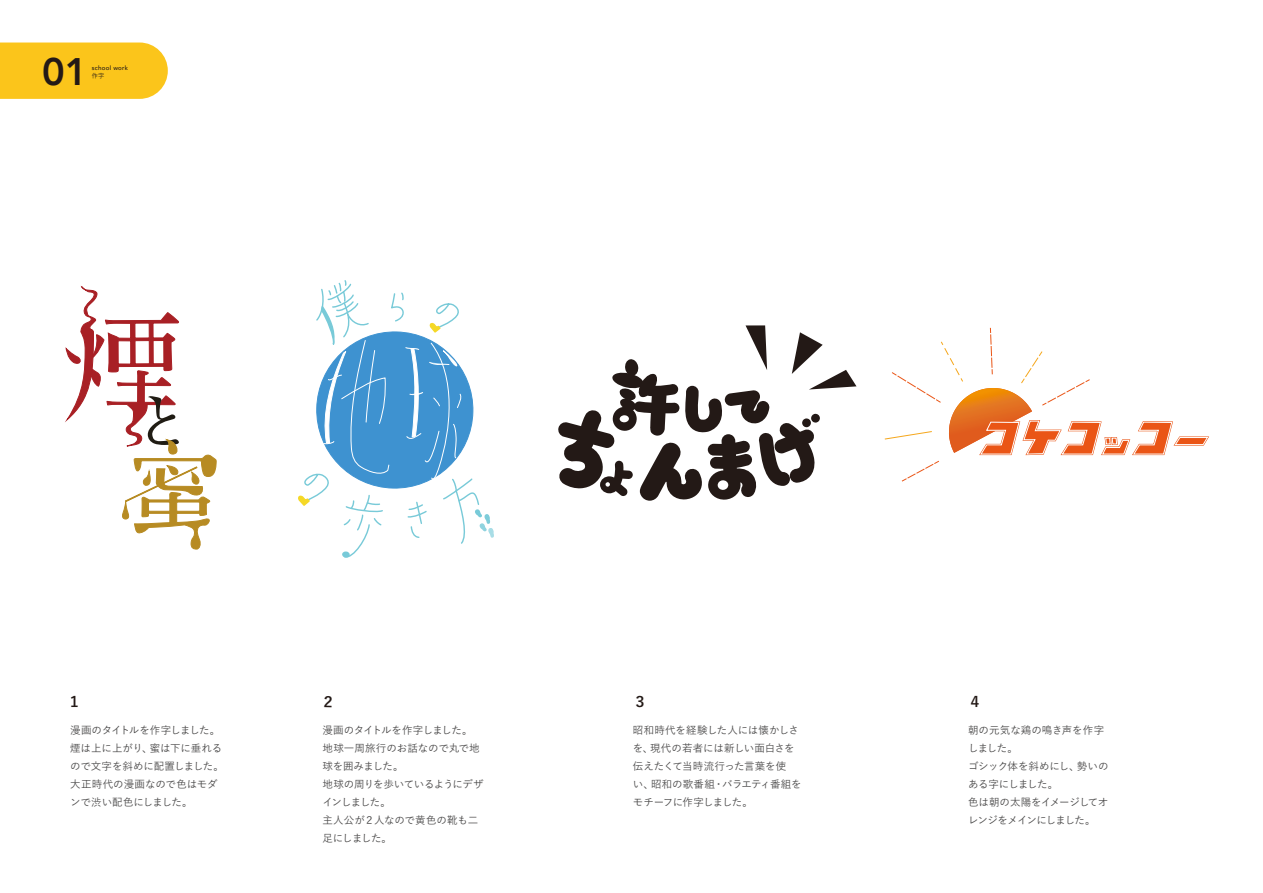
<style>
.page{position:relative;width:1263px;height:893px;background:#fff}
.page>*{position:absolute;margin:0;border:0;box-sizing:border-box;transform-origin:0 0}
.t1{font:800 38.25px "Avenir";color:#231916}
.t2{font:700 14.55px "Yu Go";color:#231916}
.t3{font:500 10.5px/18px "Yu Go";letter-spacing:-.025em;color:#494848}
.t4{font:500 6.15px "Avenir";letter-spacing:.05em;color:#231916}
.t5{font:500 6.15px "Yu Go";color:#231916}
</style>
<div class="page">
<div style="left:0;top:43px;width:168px;height:56px;background:#fbc51b"></div>
<svg style="left:65px;top:285px;width:152px;height:265px"></svg>
<svg style="left:298px;top:280px;width:196px;height:278px"></svg>
<svg style="left:884px;top:328px;width:325px;height:154px"></svg>
<svg style="left:558px;top:325px;width:298px;height:176px"></svg>
<h1 class="t1" style="left:42px;top:41px;width:47px">01</h1>
<p class="t4" style="left:92px;top:63px;width:38px">school work</p>
<p class="t5" style="left:92px;top:70px;width:14px">作字</p>
<h2 class="t2" style="left:67px;top:694px;width:16px">１</h2>
<h2 class="t2" style="left:633px;top:694px;width:16px">３</h2>
<h2 class="t2" style="left:968px;top:694px;width:16px">４</h2>
<p class="t3" style="left:968px;top:720px;width:142px">朝の元気な鶏の鳴き声を作字しました。<br>ゴシック体を斜めにし、勢いのある字にしました。<br>色は朝の太陽をイメージしてオレンジをメインにしました。</p>
<p class="t3" style="left:70px;top:720px;width:155px">漫画のタイトルを作字しました。煙は上に上がり、蜜は下に垂れるので文字を斜めに配置しました。大正時代の漫画なので色はモダンで渋い配色にしました。</p>
<p class="t3" style="left:633px;top:720px;width:170px">昭和時代を経験した人には懐かしさを、現代の若者には新しい面白さを伝えたくて当時流行った言葉を使<br>い、昭和の歌番組・バラエティ番組をモチーフに作字しました。</p>
<p class="t3" style="left:322px;top:720px;width:163px">漫画のタイトルを作字しました。地球一周旅行のお話なので丸で地球を囲みました。<br>地球の周りを歩いているようにデザインしました。<br>主人公が２人なので黄色の靴も二足にしました。</p>
</div>
